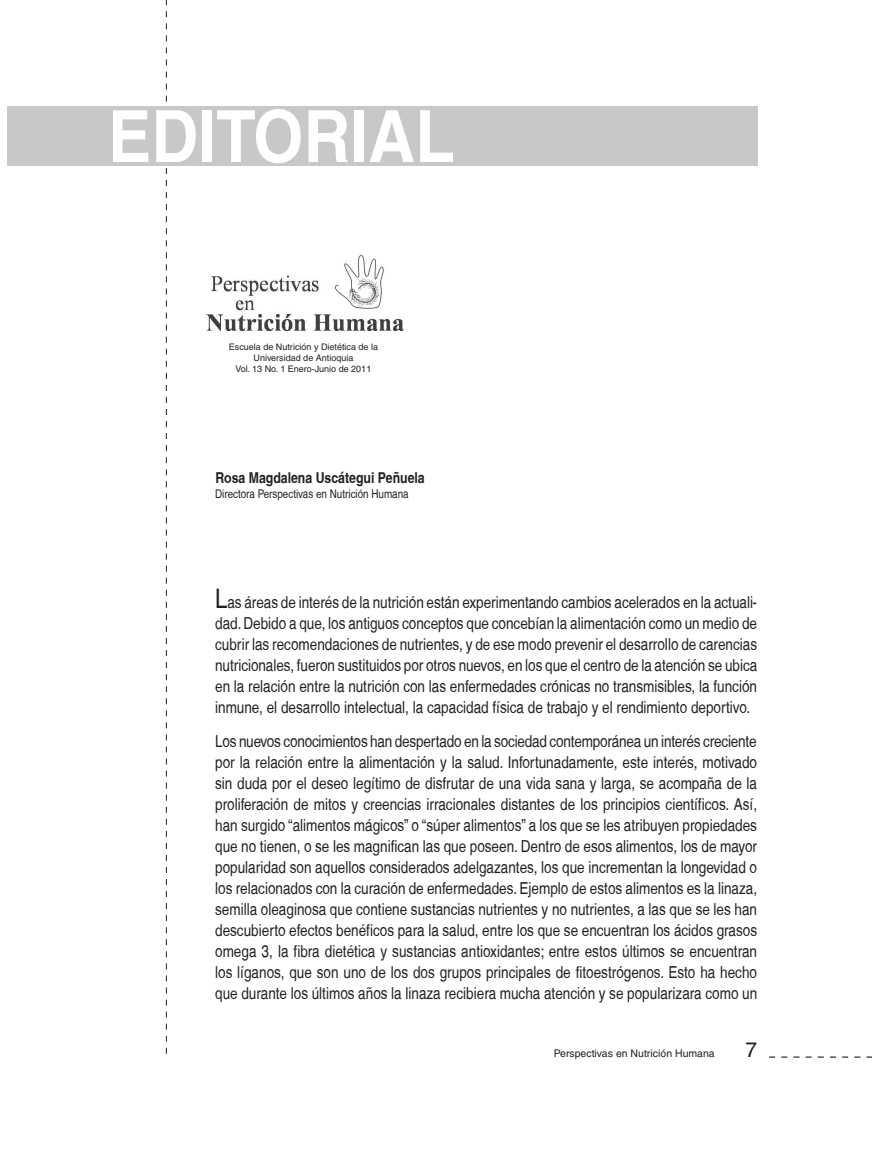
<style>
.page{position:relative;width:872px;height:1149px;background:#fff}
.page>*{position:absolute;margin:0;border:0;box-sizing:border-box;transform-origin:0 0}
.t1{font:700 72px "Helvetica";color:#fff;scale:.9 1}
.t2{font:21px "Helvetica";color:#231f20}
.t3{font:condensed 16.5px/21px "Helvetica";color:#231f20;text-align:justify}
.t4{font:700 condensed 15px "Helvetica";color:#231f20}
.t5{font:condensed 12px "Helvetica";color:#231f20}
.t6{font:10.5px "Helvetica";color:#231f20}
.t7{font:9px/10.8px "Helvetica";color:#231f20;text-align:center}
.s1{font-size:27px}
</style>
<div class="page">
<svg style="left:769px;top:1056px;width:103px;height:1px"></svg>
<svg style="left:166px;top:0;width:1px;height:1053px"></svg>
<div style="left:7px;top:106px;width:750px;height:60px;background:#c7c8ca"></div>
<img style="left:206px;top:255px;width:198px;height:76px">
<h1 class="t1" style="left:108px;top:93px;width:387px">EDITORIAL</h1>
<p class="t7" style="left:229px;top:341px;width:151px">Escuela de Nutrición y Dietética de la<br>Universidad de Antioquia<br>Vol. 13 No. 1 Enero-Junio de 2011</p>
<p class="t4" style="left:215px;top:468px;width:211px">Rosa Magdalena Uscátegui Peñuela</p>
<p class="t5" style="left:215px;top:486px;width:195px">Directora Perspectivas en Nutrición Humana</p>
<p class="t3" style="left:215px;top:591px;width:543px"><span class="s1">L</span>as áreas de interés de la nutrición están experimentando cambios acelerados en la actuali&shy;dad. Debido a que, los antiguos conceptos que concebían la alimentación como un medio de cubrir las recomendaciones de nutrientes, y de ese modo prevenir el desarrollo de carencias nutricionales, fueron sustituidos por otros nuevos, en los que el centro de la atención se ubica en la relación entre la nutrición con las enfermedades crónicas no transmisibles, la función inmune, el desarrollo intelectual, la capacidad física de trabajo y el rendimiento deportivo.</p>
<p class="t3" style="left:215px;top:730px;width:543px">Los nuevos conocimientos han despertado en la sociedad contemporánea un interés creciente por la relación entre la alimentación y la salud. Infortunadamente, este interés, motivado sin duda por el deseo legítimo de disfrutar de una vida sana y larga, se acompaña de la proliferación de mitos y creencias irracionales distantes de los principios científicos. Así, han surgido “alimentos mágicos” o “súper alimentos” a los que se les atribuyen propiedades que no tienen, o se les magnifican las que poseen. Dentro de esos alimentos, los de mayor popularidad son aquellos considerados adelgazantes, los que incrementan la longevidad o los relacionados con la curación de enfermedades. Ejemplo de estos alimentos es la linaza, semilla oleaginosa que contiene sustancias nutrientes y no nutrientes, a las que se les han descubierto efectos benéficos para la salud, entre los que se encuentran los ácidos grasos omega 3, la fibra dietética y sustancias antioxidantes; entre estos últimos se encuentran los líganos, que son uno de los dos grupos principales de fitoestrógenos. Esto ha hecho que durante los últimos años la linaza recibiera mucha atención y se popularizara como un</p>
<p class="t6" style="left:554px;top:1046px;width:163px">Perspectivas en Nutrición Humana</p>
<p class="t2" style="left:745px;top:1037px;width:13px">7</p>
</div>
